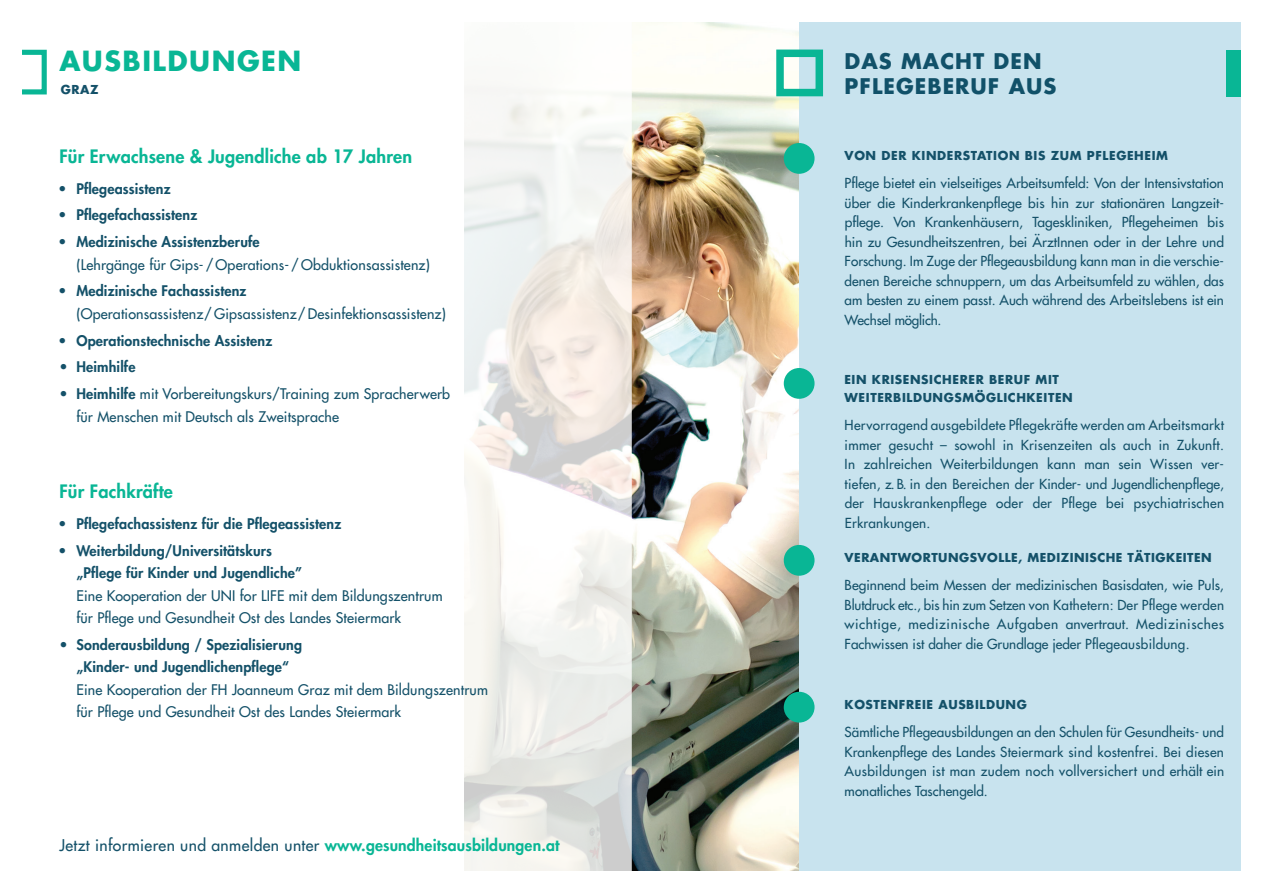
<style>
.page{position:relative;width:1263px;height:893px;background:#fff}
.page>*{position:absolute;margin:0;border:0;box-sizing:border-box;transform-origin:0 0}
.t1{font:700 27px "Futura LT";letter-spacing:.055em;color:#09b695}
.t2{font:700 21px/25.2px "Futura LT";letter-spacing:.05em;color:#115169}
.t3{font:800 18px "Futura LT";letter-spacing:.01em;color:#09b695}
.t4{font:15.75px "Futura LT";letter-spacing:.025em;color:#145169}
.t5{font:14.25px/22.5px "Futura LT";letter-spacing:.01em;color:#145169}
.t6{font:800 14.25px/22.5px "Futura LT";letter-spacing:.01em;color:#145169}
.t7{font:13.5px/19.5px "Futura LT";letter-spacing:.005em;color:#145169;text-align:justify}
.t8{font:700 12px/18px "Futura LT";letter-spacing:.05em;color:#145169}
.s1{font-weight:300}
.s2{font-weight:800}
.s3{font-weight:400}
.s4{font-weight:800;color:#09b695}
</style>
<div class="page">
<img style="left:465px;top:22px;width:335px;height:849px">
<div style="left:800px;top:0;width:463px;height:893px;background:#c8e3ee"></div>
<div style="left:776px;top:50px;width:47px;height:46px;border:8px solid #09b695"></div>
<div style="left:784px;top:143px;width:30px;height:31px;background:#09b695;border-radius:50%"></div>
<div style="left:784px;top:368px;width:30px;height:31px;background:#09b695;border-radius:50%"></div>
<div style="left:784px;top:545px;width:30px;height:31px;background:#09b695;border-radius:50%"></div>
<div style="left:784px;top:692px;width:30px;height:31px;background:#09b695;border-radius:50%"></div>
<div style="left:1226px;top:50px;width:16px;height:47px;background:#09b695"></div>
<div style="left:631px;top:0;width:632px;height:21px;background:#fff"></div>
<div style="left:631px;top:872px;width:632px;height:21px;background:#fff"></div>
<div style="left:1242px;top:0;width:21px;height:893px;background:#fff"></div>
<div style="left:13px;top:50px;width:34px;height:44px;border:5px solid #09b695"></div>
<div style="left:0;top:0;width:21px;height:893px;background:#fff"></div>
<h1 class="t1" style="left:59px;top:43px;width:243px">AUSBILDUNGEN</h1>
<p class="t8" style="left:61px;top:81px;width:39px">GRAZ</p>
<h3 class="t3" style="left:59px;top:144px;width:354px">Für Erwachsene &amp; Jugendliche ab 17 Jahren</h3>
<p class="t6" style="left:59px;top:177px;width:113px"><span class="s1">•</span> Pflegeassistenz</p>
<p class="t6" style="left:59px;top:204px;width:139px"><span class="s1">•</span> Pflegefachassistenz</p>
<p class="t5" style="left:76px;top:230px;width:355px;text-indent:-17px"><span class="s1">•</span> <span class="s2">Medizinische Assistenzberufe<br></span>(Lehrgänge für Gips- / Operations- / Obduktionsassistenz)</p>
<p class="t5" style="left:76px;top:280px;width:371px;text-indent:-17px"><span class="s1">•</span> <span class="s2">Medizinische Fachassistenz </span>(Operationsassistenz/Gipsassistenz/Desinfektionsassistenz)</p>
<p class="t6" style="left:59px;top:329px;width:214px"><span class="s1">•</span> Operationstechnische Assistenz</p>
<p class="t6" style="left:59px;top:356px;width:78px"><span class="s3">•</span> Heimhilfe</p>
<p class="t5" style="left:76px;top:382px;width:375px;text-indent:-17px">• <span class="s2">Heimhilfe</span> mit Vorbereitungskurs/Training zum Spracherwerb für Menschen mit Deutsch als Zweitsprache</p>
<h3 class="t3" style="left:59px;top:479px;width:115px">Für Fachkräfte</h3>
<p class="t6" style="left:59px;top:512px;width:283px"><span class="s1">•</span> Pflegefachassistenz für die Pflegeassistenz</p>
<p class="t6" style="left:76px;top:539px;width:227px;text-indent:-17px"><span class="s1">•</span> Weiterbildung/Universitätskurs „Pflege für Kinder und Jugendliche”</p>
<p class="t5" style="left:76px;top:584px;width:368px">Eine Kooperation der UNI for LIFE mit dem Bildungszentrum für Pflege und Gesundheit Ost des Landes Steiermark</p>
<p class="t6" style="left:59px;top:633px;width:244px;text-align:center"><span class="s3">•</span> Sonderausbildung / Spezialisierung „Kinder- und Jugendlichenpflege“</p>
<p class="t5" style="left:76px;top:678px;width:413px">Eine Kooperation der FH Joanneum Graz mit dem Bildungszentrum für Pflege und Gesundheit Ost des Landes Steiermark</p>
<p class="t4" style="left:59px;top:835px;width:501px">Jetzt informieren und anmelden unter <span class="s4">www.gesundheitsausbildungen.at</span></p>
<h2 class="t2" style="left:845px;top:48px;width:213px">DAS MACHT DEN<br>PFLEGEBERUF AUS</h2>
<p class="t8" style="left:845px;top:146px;width:325px">VON DER KINDERSTATION BIS ZUM PFLEGEHEIM</p>
<p class="t7" style="left:844px;top:173px;width:381px">Pflege bietet ein vielseitiges Arbeitsumfeld: Von der Intensivstation über die Kinderkrankenpflege bis hin zur stationären Langzeit&shy;pflege. Von Krankenhäusern, Tageskliniken, Pflegeheimen bis hin zu Gesundheitszentren, bei ÄrztInnen oder in der Lehre und Forschung. Im Zuge der Pflegeausbildung kann man in die verschie&shy;denen Bereiche schnuppern, um das Arbeitsumfeld zu wählen, das am besten zu einem passt. Auch während des Arbeitslebens ist ein Wechsel möglich.</p>
<p class="t8" style="left:845px;top:370px;width:230px">EIN KRISENSICHERER BERUF MIT<br>WEITERBILDUNGSMÖGLICHKEITEN</p>
<p class="t7" style="left:845px;top:415px;width:381px">Hervorragend ausgebildete Pflegekräfte werden am Arbeitsmarkt immer gesucht – sowohl in Krisenzeiten als auch in Zukunft.<br>In zahlreichen Weiterbildungen kann man sein Wissen ver&shy;tiefen, z. B. in den Bereichen der Kinder- und Jugendlichenpflege, der Hauskrankenpflege oder der Pflege bei psychiatrischen Erkrankungen.</p>
<p class="t8" style="left:845px;top:548px;width:368px">VERANTWORTUNGSVOLLE, MEDIZINISCHE TÄTIGKEITEN</p>
<p class="t7" style="left:845px;top:575px;width:381px">Beginnend beim Messen der medizinischen Basisdaten, wie Puls, Blutdruck etc., bis hin zum Setzen von Kathetern: Der Pflege werden wichtige, medizinische Aufgaben anvertraut. Medizinisches Fachwissen ist daher die Grundlage jeder Pflegeausbildung.</p>
<p class="t8" style="left:845px;top:695px;width:184px">KOSTENFREIE AUSBILDUNG</p>
<p class="t7" style="left:845px;top:722px;width:381px">Sämtliche Pflegeausbildungen an den Schulen für Gesundheits- und Krankenpflege des Landes Steiermark sind kostenfrei. Bei diesen Ausbildungen ist man zudem noch vollversichert und erhält ein monatliches Taschengeld.</p>
</div>
